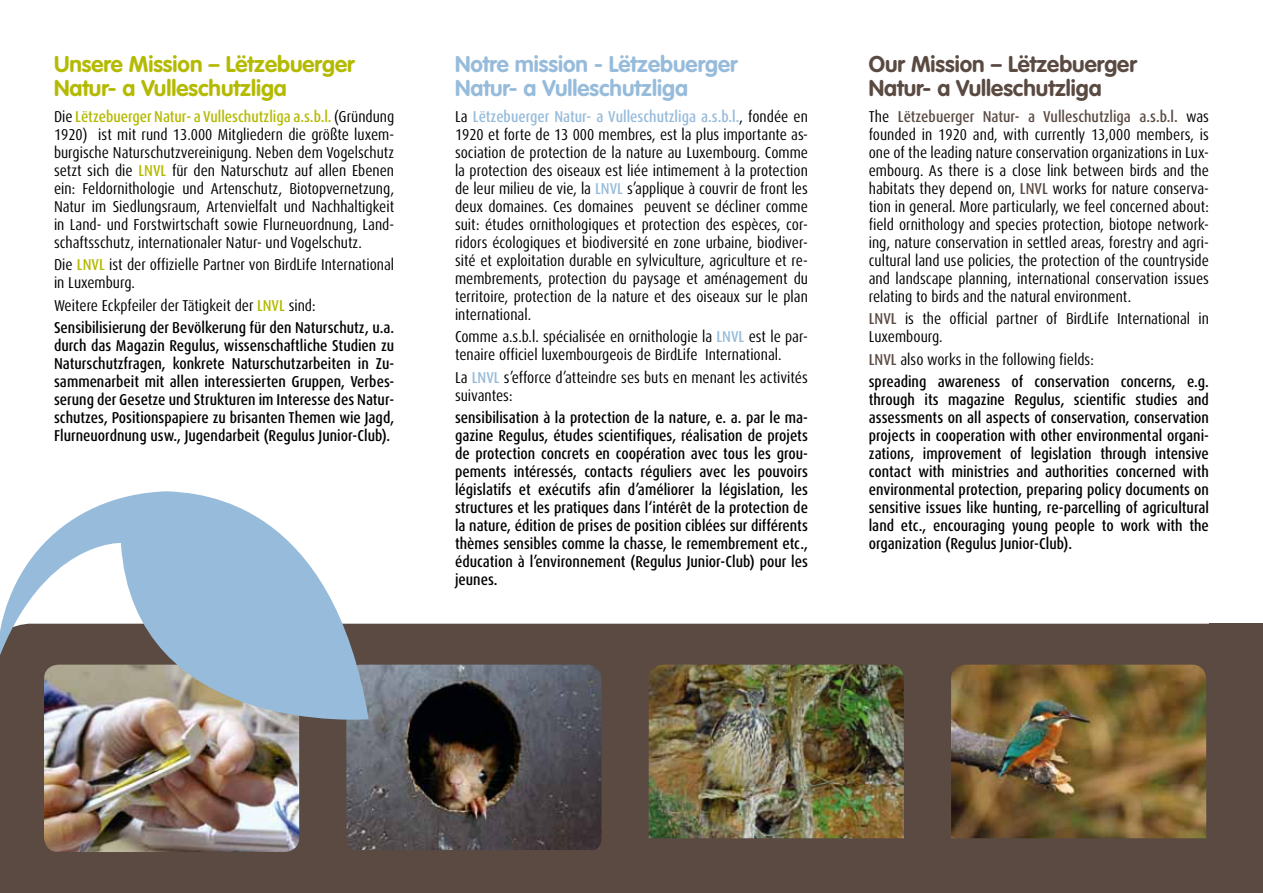
<style>
.page{position:relative;width:1263px;height:893px;background:#fff}
.page>*{position:absolute;margin:0;border:0;box-sizing:border-box;transform-origin:0 0}
.t1{font:700 22.5px/24px "VAG Rounded";color:#b4ba00}
.t2{font:700 22.5px/24px "VAG Rounded";color:#96bbdb}
.t3{font:700 22.5px/24px "VAG Rounded";color:#5a4a42}
.t4{font:condensed 15.75px/18px "Dax Pro";color:#000}
.t5{font:500 condensed 15.75px/18px "Dax Pro";color:#000;text-align:justify}
.s1{font-weight:500;color:#b4ba00}
.s2{font-weight:400}
.s3{color:#b4ba00}
.s4{font-weight:500;color:#96bbdb}
.s5{font-weight:500;color:#5a4a42}
.s6{color:#5a4a42}
</style>
<div class="page">
<div style="left:0;top:624px;width:1209px;height:269px;background:#5a4a42"></div>
<img style="left:44px;top:731px;width:255px;height:121px">
<img style="left:346px;top:665px;width:255px;height:185px">
<img style="left:649px;top:665px;width:255px;height:173px">
<img style="left:951px;top:665px;width:255px;height:173px">
<svg style="left:0;top:491px;width:369px;height:240px;fill:#96bbdb"></svg>
<div style="left:1209px;top:624px;width:54px;height:269px;background:#5a4a42"></div>
<h1 class="t1" style="left:54px;top:51px;width:302px">Unsere Mission – Lëtzebuerger<br>Natur- a Vulleschutzliga</h1>
<p class="t4" style="left:54px;top:108px;width:342px;text-align:justify">Die <span class="s1">Lëtzebuerger Natur- a Vulleschutzliga a.s.b.l.</span> (Gründung 1920) ist mit rund 13.000 Mitgliedern die größte luxem&shy;burgische Naturschutzvereinigung. Neben dem Vogelschutz setzt sich die <span class="s1">LNVL</span> für den Naturschutz auf allen Ebenen ein: Feldornithologie und Artenschutz, Biotopvernetzung, Natur im Siedlungsraum, Artenvielfalt und Nachhaltigkeit in Land- und Forstwirtschaft sowie Flurneuordnung, Land&shy;schaftsschutz, internationaler Natur- und Vogelschutz.</p>
<p class="t4" style="left:54px;top:256px;width:342px">Die <span class="s1">LNVL</span> ist der offizielle Partner von BirdLife International in Luxemburg.</p>
<p class="t5" style="left:54px;top:294px;width:342px;line-height:22.2px"><span class="s2">Weitere Eckpfeiler der Tätigkeit der</span> <span class="s3">LNVL</span> <span class="s2">sind:<br></span>Sensibilisierung der Bevölkerung für den Naturschutz, u.a.</p>
<p class="t5" style="left:54px;top:337px;width:342px">durch das Magazin Regulus, wissenschaftliche Studien zu Naturschutzfragen, konkrete Naturschutzarbeiten in Zu&shy;sammenarbeit mit allen interessierten Gruppen, Verbes&shy;serung der Gesetze und Strukturen im Interesse des Natur&shy;schutzes, Positionspapiere zu brisanten Themen wie Jagd, Flurneuordnung usw., Jugendarbeit (Regulus Junior-Club).</p>
<h1 class="t2" style="left:455px;top:51px;width:284px">Notre mission - Lëtzebuerger<br>Natur- a Vulleschutzliga</h1>
<p class="t4" style="left:455px;top:108px;width:354px;text-align:justify">La <span class="s4">Lëtzebuerger Natur- a Vulleschutzliga a.s.b.l.</span>, fondée en 1920 et forte de 13 000 membres, est la plus importante as&shy;sociation de protection de la nature au Luxembourg. Comme la protection des oiseaux est liée intimement à la protection de leur milieu de vie, la <span class="s4">LNVL</span> s’applique à couvrir de front les deux domaines. Ces domaines peuvent se décliner comme suit: études ornithologiques et protection des espèces, cor&shy;ridors écologiques et biodiversité en zone urbaine, biodiver&shy;sité et exploitation durable en sylviculture, agriculture et re&shy;membrements, protection du paysage et aménagement du territoire, protection de la nature et des oiseaux sur le plan international.</p>
<p class="t4" style="left:455px;top:328px;width:354px">Comme a.s.b.l. spécialisée en ornithologie la <span class="s4">LNVL</span> est le par&shy;tenaire officiel luxembourgeois de BirdLife International.</p>
<p class="t4" style="left:455px;top:368px;width:354px">La <span class="s4">LNVL</span> s’efforce d’atteindre ses buts en menant les activités suivantes:</p>
<p class="t5" style="left:455px;top:409px;width:354px">sensibilisation à la protection de la nature, e. a. par le ma&shy;gazine Regulus, études scientifiques, réalisation de projets de protection concrets en coopération avec tous les grou&shy;pements intéressés, contacts réguliers avec les pouvoirs législatifs et exécutifs afin d’améliorer la législation, les structures et les pratiques dans l‘intérêt de la protection de la nature, édition de prises de position ciblées sur différents thèmes sensibles comme la chasse, le remembrement etc., éducation à l’environnement (Regulus Junior-Club) pour les jeunes.</p>
<h1 class="t3" style="left:869px;top:51px;width:270px">Our Mission – Lëtzebuerger<br>Natur- a Vulleschutzliga</h1>
<p class="t4" style="left:869px;top:108px;width:342px;text-align:justify">The <span class="s5">Lëtzebuerger Natur- a Vulleschutzliga a.s.b.l.</span> was founded in 1920 and, with currently 13,000 members, is one of the leading nature conservation organizations in Lux&shy;embourg. As there is a close link between birds and the habitats they depend on, <span class="s5">LNVL</span> works for nature conserva&shy;tion in general. More particularly, we feel concerned about: field ornithology and species protection, biotope network&shy;ing, nature conservation in settled areas, forestry and agri&shy;cultural land use policies, the protection of the countryside and landscape planning, international conservation issues relating to birds and the natural environment.</p>
<p class="t4" style="left:869px;top:310px;width:342px"><span class="s5">LNVL</span> is the official partner of BirdLife International in<br>Luxembourg.</p>
<p class="t5" style="left:869px;top:348px;width:342px;line-height:22.2px"><span class="s6">LNVL</span> <span class="s2">also works in the following fields:<br></span>spreading awareness of conservation concerns, e.g.</p>
<p class="t5" style="left:869px;top:391px;width:342px">through its magazine Regulus, scientific studies and assessments on all aspects of conservation, conservation projects in cooperation with other environmental organi&shy;zations, improvement of legislation through intensive contact with ministries and authorities concerned with environmental protection, preparing policy documents on sensitive issues like hunting, re-parcelling of agricultural land etc., encouraging young people to work with the organization (Regulus Junior-Club).</p>
</div>
